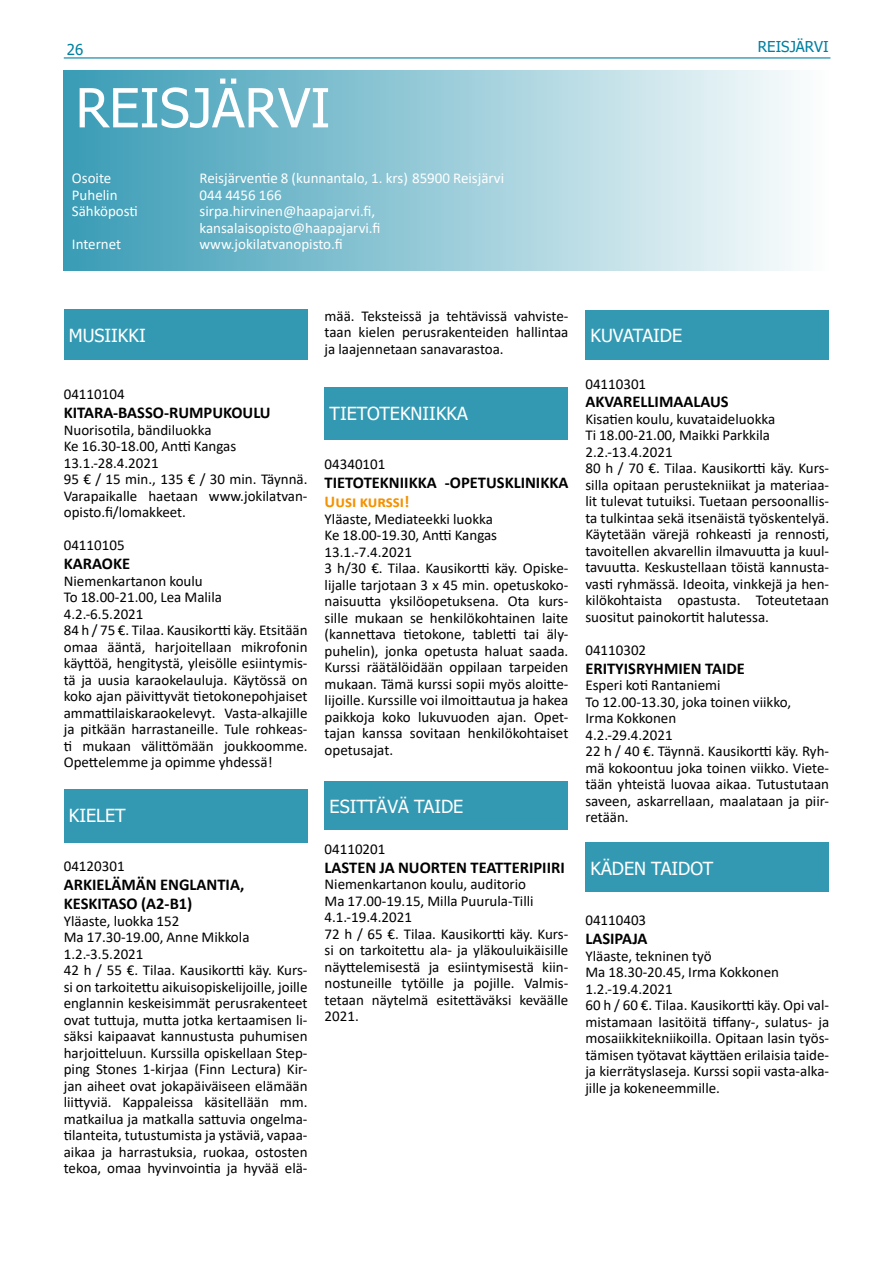
<style>
.page{position:relative;width:893px;height:1263px;background:#fff}
.page>*{position:absolute;margin:0;border:0;box-sizing:border-box;transform-origin:0 0}
.t1{font:54px "Tahoma";color:#fff}
.t2{font:18px "Tahoma";color:#fff}
.t3{font:700 16.5px/18.9px "Calibri";color:#000}
.t4{font:700 16.5px "Calibri";color:#f49200}
.t5{font:15px/16.5px "Calibri";color:#000}
.t6{font:15px/16.5px "Calibri";color:#fff}
.t7{font:15px "Tahoma";color:#0080a1}
</style>
<div class="page">
<hr style="left:64px;top:57px;width:766px;height:2px;background:#0080a1">
<div style="left:64px;top:70px;width:765px;height:201px;background:linear-gradient(to right,#399cb6,#fdfefe)"></div>
<div style="left:325px;top:387px;width:243px;height:53px;background:#3399b3"></div>
<div style="left:325px;top:781px;width:243px;height:48px;background:#3399b3"></div>
<div style="left:585px;top:842px;width:244px;height:50px;background:#3399b3"></div>
<div style="left:64px;top:310px;width:244px;height:50px;background:#3399b3"></div>
<div style="left:64px;top:790px;width:244px;height:53px;background:#3399b3"></div>
<div style="left:585px;top:310px;width:244px;height:50px;background:#3399b3"></div>
<p class="t7" style="left:67px;top:40px;width:18px">26</p>
<p class="t7" style="left:758px;top:37px;width:72px">REISJÄRVI</p>
<h1 class="t1" style="left:76px;top:72px;width:256px">REISJÄRVI</h1>
<p class="t6" style="left:72px;top:170px;width:41px">Osoite</p>
<p class="t6" style="left:199px;top:170px;width:306px">Reisjärventie 8 (kunnantalo, 1. krs) 85900 Reisjärvi</p>
<p class="t6" style="left:72px;top:186px;width:47px">Puhelin</p>
<p class="t6" style="left:199px;top:186px;width:84px">044 4456 166</p>
<p class="t6" style="left:72px;top:203px;width:68px">Sähköposti</p>
<p class="t6" style="left:199px;top:203px;width:182px">sirpa.hirvinen@haapajarvi.fi, kansalaisopisto@haapajarvi.fi</p>
<p class="t6" style="left:72px;top:236px;width:51px">Internet</p>
<p class="t6" style="left:199px;top:236px;width:145px">www.jokilatvanopisto.fi</p>
<p class="t2" style="left:69px;top:324px;width:79px">MUSIIKKI</p>
<p class="t5" style="left:64px;top:386px;width:62px">04110104</p>
<p class="t3" style="left:64px;top:403px;width:208px">KITARA-BASSO-RUMPUKOULU</p>
<p class="t5" style="left:64px;top:421px;width:245px">Nuorisotila, bändiluokka<br>Ke 16.30-18.00, Antti Kangas<br>13.1.-28.4.2021<br>95 € / 15 min., 135 € / 30 min. Täynnä.<br>Varapaikalle haetaan www.jokilatvan&shy;opisto.fi/lomakkeet.</p>
<p class="t5" style="left:64px;top:537px;width:62px">04110105</p>
<p class="t3" style="left:64px;top:554px;width:68px">KARAOKE</p>
<p class="t5" style="left:64px;top:572px;width:245px">Niemenkartanon koulu<br>To 18.00-21.00, Lea Malila<br>4.2.-6.5.2021<br>84 h / 75 €. Tilaa. Kausikortti käy. Etsitään omaa ääntä, harjoitellaan mikrofonin käyttöä, hengitystä, yleisölle esiintymis&shy;tä ja uusia karaokelauluja. Käytössä on koko ajan päivittyvät tietokonepohjaiset ammattilaiskaraokelevyt. Vasta-alkajille ja pitkään harrastaneille. Tule rohkeas&shy;ti mukaan välittömään joukkoomme.<br>Opettelemme ja opimme yhdessä!</p>
<p class="t2" style="left:69px;top:804px;width:58px">KIELET</p>
<p class="t5" style="left:64px;top:858px;width:62px">04120301</p>
<p class="t3" style="left:64px;top:875px;width:182px">ARKIELÄMÄN ENGLANTIA,<br>KESKITASO (A2-B1)</p>
<p class="t5" style="left:64px;top:912px;width:245px">Yläaste, luokka 152<br>Ma 17.30-19.00, Anne Mikkola 1.2.-3.5.2021<br>42 h / 55 €. Tilaa. Kausikortti käy. Kurs&shy;si on tarkoitettu aikuisopiskelijoille, joille englannin keskeisimmät perusrakenteet ovat tuttuja, mutta jotka kertaamisen li&shy;säksi kaipaavat kannustusta puhumisen harjoitteluun. Kurssilla opiskellaan Step&shy;ping Stones 1-kirjaa (Finn Lectura) Kir&shy;jan aiheet ovat jokapäiväiseen elämään liittyviä. Kappaleissa käsitellään mm. matkailua ja matkalla sattuvia ongelma&shy;tilanteita, tutustumista ja ystäviä, vapaa&shy;aikaa ja harrastuksia, ruokaa, ostosten tekoa, omaa hyvinvointia ja hyvää elä-</p>
<p class="t5" style="left:325px;top:307px;width:245px;text-align:justify">mää. Teksteissä ja tehtävissä vahviste&shy;taan kielen perusrakenteiden hallintaa ja laajennetaan sanavarastoa.</p>
<p class="t2" style="left:330px;top:401px;width:140px">TIETOTEKNIIKKA</p>
<p class="t5" style="left:325px;top:456px;width:62px">04340101</p>
<p class="t3" style="left:325px;top:473px;width:245px">TIETOTEKNIIKKA -OPETUSKLINIKKA</p>
<p class="t4" style="left:325px;top:490px;width:86px">Uusi kurssi!</p>
<p class="t5" style="left:325px;top:510px;width:245px">Yläaste, Mediateekki luokka<br>Ke 18.00-19.30, Antti Kangas 13.1.-7.4.2021<br>3 h/30 €. Tilaa. Kausikortti käy. Opiske&shy;lijalle tarjotaan 3 x 45 min. opetuskoko&shy;naisuutta yksilöopetuksena. Ota kurs&shy;sille mukaan se henkilökohtainen laite (kannettava tietokone, tabletti tai äly&shy;puhelin), jonka opetusta haluat saada.<br>Kurssi räätälöidään oppilaan tarpeiden mukaan. Tämä kurssi sopii myös aloitte&shy;lijoille. Kurssille voi ilmoittautua ja hakea paikkoja koko lukuvuoden ajan. Opet&shy;tajan kanssa sovitaan henkilökohtaiset opetusajat.</p>
<p class="t2" style="left:330px;top:794px;width:135px">ESITTÄVÄ TAIDE</p>
<p class="t5" style="left:325px;top:840px;width:62px">04110201</p>
<p class="t3" style="left:325px;top:857px;width:242px">LASTEN JA NUORTEN TEATTERIPIIRI</p>
<p class="t5" style="left:325px;top:876px;width:245px">Niemenkartanon koulu, auditorio<br>Ma 17.00-19.15, Milla Puurula-Tilli 4.1.-19.4.2021<br>72 h / 65 €. Tilaa. Kausikortti käy. Kurs&shy;si on tarkoitettu ala- ja yläkouluikäisille näyttelemisestä ja esiintymisestä kiin&shy;nostuneille tytöille ja pojille. Valmis&shy;tetaan näytelmä esitettäväksi keväälle 2021.</p>
<p class="t2" style="left:590px;top:324px;width:93px">KUVATAIDE</p>
<p class="t5" style="left:585px;top:375px;width:62px">04110301</p>
<p class="t3" style="left:585px;top:392px;width:145px">AKVARELLIMAALAUS</p>
<p class="t5" style="left:585px;top:410px;width:245px">Kisatien koulu, kuvataideluokka<br>Ti 18.00-21.00, Maikki Parkkila 2.2.-13.4.2021<br>80 h / 70 €. Tilaa. Kausikortti käy. Kurs&shy;silla opitaan perustekniikat ja materiaa&shy;lit tulevat tutuiksi. Tuetaan persoonallis&shy;ta tulkintaa sekä itsenäistä työskentelyä.<br>Käytetään värejä rohkeasti ja rennosti, tavoitellen akvarellin ilmavuutta ja kuul&shy;tavuutta. Keskustellaan töistä kannusta&shy;vasti ryhmässä. Ideoita, vinkkejä ja hen&shy;kilökohtaista opastusta. Toteutetaan suositut painokortit halutessa.</p>
<p class="t5" style="left:585px;top:641px;width:62px">04110302</p>
<p class="t3" style="left:585px;top:659px;width:161px">ERITYISRYHMIEN TAIDE</p>
<p class="t5" style="left:585px;top:677px;width:245px">Esperi koti Rantaniemi<br>To 12.00-13.30, joka toinen viikko,<br>Irma Kokkonen<br>4.2.-29.4.2021<br>22 h / 40 €. Täynnä. Kausikortti käy. Ryh&shy;mä kokoontuu joka toinen viikko. Viete&shy;tään yhteistä luovaa aikaa. Tutustutaan saveen, askarrellaan, maalataan ja piir&shy;retään.</p>
<p class="t2" style="left:590px;top:856px;width:124px">KÄDEN TAIDOT</p>
<p class="t5" style="left:585px;top:912px;width:62px">04110403</p>
<p class="t3" style="left:585px;top:929px;width:64px">LASIPAJA</p>
<p class="t5" style="left:585px;top:947px;width:245px">Yläaste, tekninen työ<br>Ma 18.30-20.45, Irma Kokkonen 1.2.-19.4.2021<br>60 h / 60 €. Tilaa. Kausikortti käy. Opi val&shy;mistamaan lasitöitä tiffany-, sulatus- ja mosaiikkitekniikoilla. Opitaan lasin työs&shy;tämisen työtavat käyttäen erilaisia taide&shy;ja kierrätyslaseja. Kurssi sopii vasta-alka&shy;jille ja kokeneemmille.</p>
</div>
